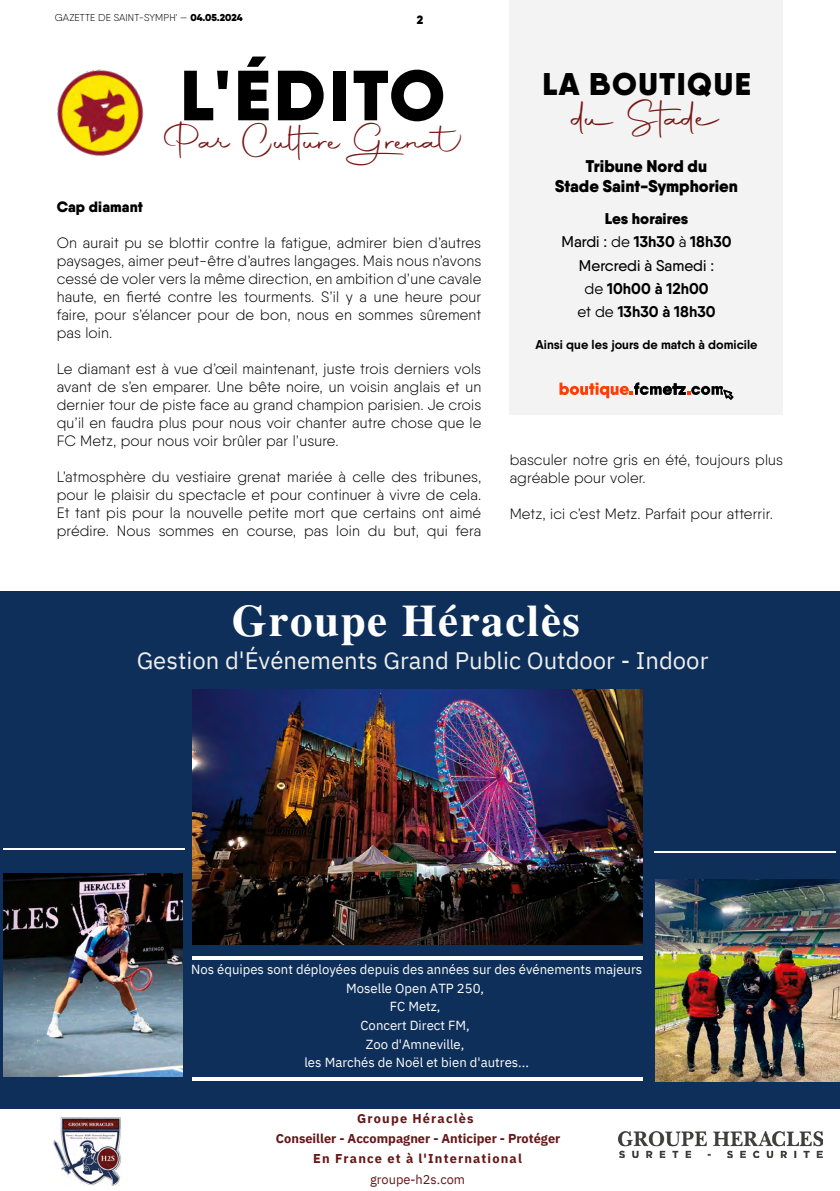
<style>
.page{position:relative;width:840px;height:1191px;background:#fff}
.page>*{position:absolute;margin:0;border:0;box-sizing:border-box;transform-origin:0 0}
.t1{font:900 70.8px "Qanelas";letter-spacing:.05em;color:#000}
.t2{font:700 45px "Te X Gyre Termes";letter-spacing:.035em;color:#fff}
.t3{font:40.4px "Autography";color:#781615}
.t4{font:38px "Autography";color:#781615}
.t5{font:900 31.4px "Qanelas";letter-spacing:.05em;color:#000}
.t6{font:23.8px "IBM Plex Sans";color:#eee}
.t7{font:900 17px/19.4px "Qanelas";color:#000;text-align:center}
.t8{font:700 15.6px/23.4px "Qanelas";color:#000;text-align:center}
.t9{font:300 15px/18px "Qanelas";letter-spacing:.01em;color:#000;text-align:justify}
.t10{font:900 15px "Qanelas";letter-spacing:.01em;color:#000}
.t11{font:13.2px/18.6px "IBM Plex Sans";color:#fff;text-align:center}
.t12{font:700 12.8px/20.2px "IBM Plex Sans";color:#651516;text-align:center}
.t13{font:700 12.8px "Qanelas";color:#000}
.t14{font:12.8px "IBM Plex Sans";color:#651516}
.t15{font:900 12px "Qanelas";color:#000}
.t16{font:300 10px "Qanelas";letter-spacing:.01em;color:#000}
.s1{font-weight:900}
.s2{font-weight:500}
.s3{font-weight:400}
</style>
<div class="page">
<div style="left:509px;top:0;width:273px;height:414px;background:#f3f3f3"></div>
<svg style="left:559px;top:382px;width:174px;height:18px"></svg>
<div style="left:0;top:591px;width:839px;height:600px;background:#0d2f59"></div>
<img style="left:4px;top:873px;width:178px;height:203px">
<img style="left:192px;top:690px;width:450px;height:254px">
<hr style="left:192px;top:956px;width:450px;height:3px;background:#fff">
<hr style="left:3px;top:848px;width:182px;height:2px;background:#fff">
<img style="left:655px;top:879px;width:184px;height:202px">
<div style="left:0;top:1109px;width:839px;height:82px;background:#fff"></div>
<img style="left:53px;top:1117px;width:68px;height:68px">
<hr style="left:192px;top:1077px;width:450px;height:4px;background:#fff">
<img style="left:618px;top:1131px;width:204px;height:26px">
<hr style="left:654px;top:851px;width:181px;height:2px;background:#fff">
<img style="left:57px;top:69px;width:87px;height:87px">
<p class="t16" style="left:55px;top:11px;width:189px">GAZETTE DE SAINT-SYMPH' — <span class="s1">04.05.2024</span></p>
<h1 class="t1" style="left:180px;top:50px;width:266px">L'ÉDITO</h1>
<h3 class="t4" style="left:163px;top:116px;width:311px">Par Culture Grenat</h3>
<p class="t15" style="left:416px;top:12px;width:8px">2</p>
<p class="t10" style="left:57px;top:197px;width:88px">Cap diamant</p>
<p class="t9" style="left:57px;top:233px;width:426px">On aurait pu se blottir contre la fatigue, admirer bien d’autres paysages, aimer peut-être d’autres langages. Mais nous n’avons cessé de voler vers la même direction, en ambition d’une cavale haute, en fierté contre les tourments. S’il y a une heure pour faire, pour s’élancer pour de bon, nous en sommes sûrement pas loin.</p>
<p class="t9" style="left:57px;top:359px;width:426px">Le diamant est à vue d’œil maintenant, juste trois derniers vols avant de s’en emparer. Une bête noire, un voisin anglais et un dernier tour de piste face au grand champion parisien. Je crois qu’il en faudra plus pour nous voir chanter autre chose que le FC Metz, pour nous voir brûler par l’usure.</p>
<p class="t9" style="left:57px;top:467px;width:426px">L’atmosphère du vestiaire grenat mariée à celle des tribunes, pour le plaisir du spectacle et pour continuer à vivre de cela.<br>Et tant pis pour la nouvelle petite mort que certains ont aimé prédire. Nous sommes en course, pas loin du but, qui fera</p>
<h3 class="t5" style="left:542px;top:64px;width:210px">LA BOUTIQUE</h3>
<h3 class="t3" style="left:572px;top:90px;width:150px">du Stade</h3>
<p class="t7" style="left:555px;top:156px;width:184px">Tribune Nord du<br>Stade Saint-Symphorien</p>
<p class="t8" style="left:561px;top:207px;width:171px"><span class="s1">Les horaires<br></span><span class="s2">Mardi :</span> <span class="s3">de</span> 13h30 <span class="s3">à</span> 18h30<br><span class="s2">Mercredi à Samedi :<br></span><span class="s3">de</span> 10h00 à 12h00<br><span class="s3">et de</span> 13h30 à 18h30</p>
<p class="t13" style="left:535px;top:336px;width:223px">Ainsi que les jours de match à domicile</p>
<p class="t9" style="left:509px;top:450px;width:275px">basculer notre gris en été, toujours plus agréable pour voler.</p>
<p class="t9" style="left:509px;top:504px;width:264px">Metz, ici c’est Metz. Parfait pour atterrir.</p>
<h2 class="t2" style="left:232px;top:585px;width:349px">Groupe Héraclès</h2>
<h3 class="t6" style="left:137px;top:642px;width:573px">Gestion d'Événements Grand Public Outdoor - Indoor</h3>
<p class="t11" style="left:191px;top:959px;width:452px">Nos équipes sont déployées depuis des années sur des événements majeurs<br>Moselle Open ATP 250,<br>FC Metz,<br>Concert Direct FM,<br>Zoo d'Amneville,<br>les Marchés de Noël et bien d'autres...</p>
<p class="t12" style="left:276px;top:1106px;width:286px">Groupe Héraclès<br>Conseiller - Accompagner - Anticiper - Protéger<br>En France et à l'International</p>
<p class="t14" style="left:370px;top:1169px;width:96px">groupe-h2s.com</p>
</div>
